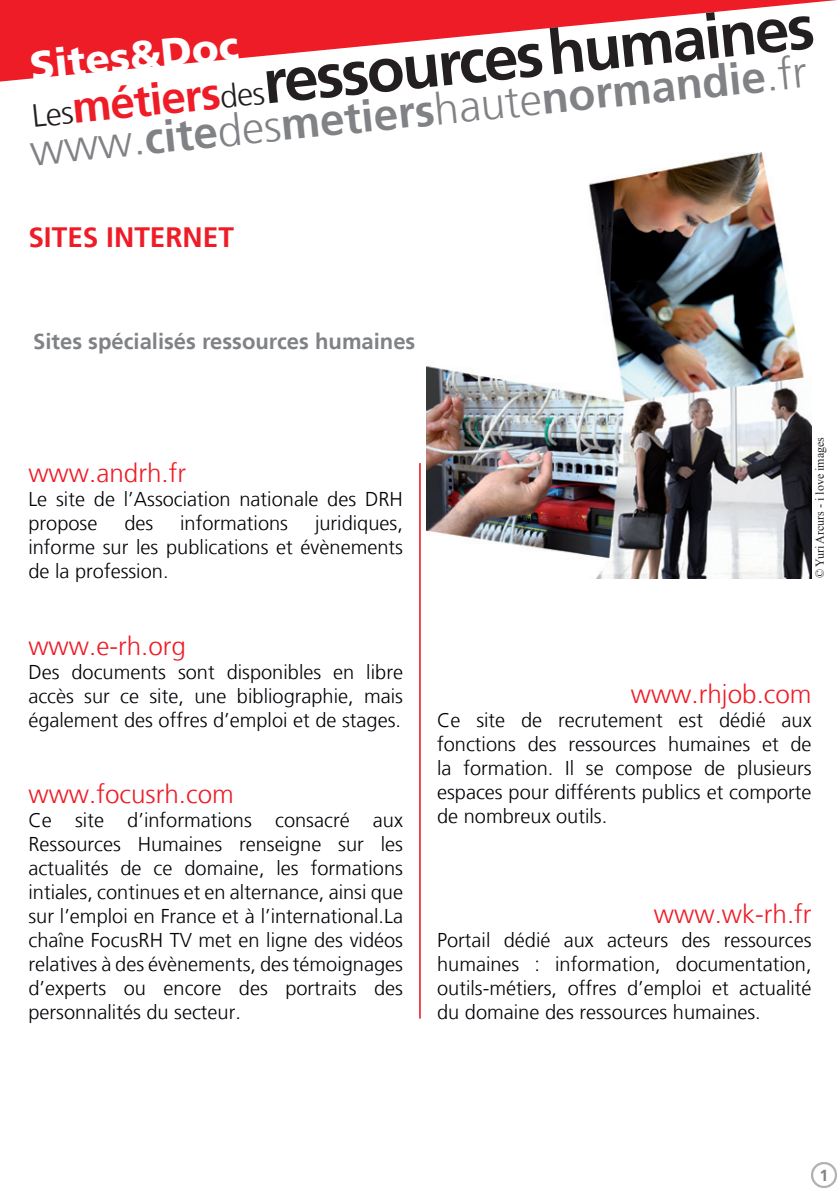
<style>
.page{position:relative;width:840px;height:1191px;background:#fff}
.page>*{position:absolute;margin:0;border:0;box-sizing:border-box;transform-origin:0 0}
.t1{font:700 62px "Frutiger 65";color:#231f20}
.t2{font:700 44px "Frutiger 65";color:#808285}
.t3{font:900 40px "Frutiger";color:#fff}
.t4{font:700 28px "Frutiger";color:#ee1c27}
.t5{font:300 26px "Frutiger";color:#ee1c27}
.t6{font:700 22px "Frutiger";color:#808285}
.t7{font:300 20px/24px "Frutiger";color:#000006;text-align:justify}
.t8{font:700 16px "Frutiger";color:#808285}
.t9{font:12px "Times New Roman";color:#231f20}
.s1{font-family:"Frutiger";font-weight:300;font-size:32px}
.s2{font-size:44px;color:#ee1c27}
.s3{font-family:"Frutiger";font-weight:300}
</style>
<div class="page">
<svg style="left:0;top:0;width:837px;height:82px"></svg>
<img style="left:426px;top:152px;width:385px;height:426px">
<hr style="left:419px;top:463px;width:1px;height:555px;background:#ee1d23">
<img style="left:811px;top:1162px;width:24px;height:25px">
<p class="t1" style="left:27px;top:71px;width:788px;rotate:-6deg"><span class="s1">Les</span><span class="s2">métiers</span><span class="s1">des</span>ressourceshumaines</p>
<p class="t3" style="left:28px;top:42px;width:210px;rotate:-6deg">Sites&amp;Doc</p>
<p class="t2" style="left:28px;top:126px;width:781px;rotate:-6deg"><span class="s3">www.</span>cite<span class="s3">des</span>metiers<span class="s3">haute</span>normandie<span class="s3">.fr</span></p>
<p class="t4" style="left:28px;top:221px;width:207px">SITES INTERNET</p>
<p class="t6" style="left:33px;top:328px;width:383px">Sites spécialisés ressources humaines</p>
<p class="t5" style="left:28px;top:458px;width:159px">www.andrh.fr</p>
<p class="t7" style="left:28px;top:487px;width:376px">Le site de l’Association nationale des DRH propose</p>
<p class="t7" style="left:124px;top:511px;width:30px">des</p>
<p class="t7" style="left:180px;top:511px;width:109px">informations</p>
<p class="t7" style="left:28px;top:511px;width:376px;text-indent:286px">juridiques, informe sur les publications et évènements de la profession.</p>
<p class="t5" style="left:28px;top:631px;width:159px">www.e-rh.org</p>
<p class="t7" style="left:28px;top:660px;width:376px">Des documents sont disponibles en libre accès sur ce site, une bibliographie, mais également des offres d’emploi et de stages.</p>
<p class="t5" style="left:28px;top:779px;width:207px">www.focusrh.com</p>
<p class="t7" style="left:28px;top:808px;width:376px">Ce site d’informations consacré aux Ressources Humaines renseigne sur les actualités de ce domaine, les formations intiales, continues et en alternance, ainsi que sur l’emploi en France et à l’international.La chaîne FocusRH TV met en ligne des vidéos relatives à des évènements, des témoignages d’experts ou encore des portraits des personnalités du secteur.</p>
<p class="t9" style="left:811px;top:578px;width:143px;rotate:-90deg">© Yuri Arcurs - i love images</p>
<p class="t5" style="left:630px;top:679px;width:182px">www.rhjob.com</p>
<p class="t7" style="left:437px;top:708px;width:376px">Ce site de recrutement est dédié aux fonctions des ressources humaines et de la formation. Il se compose de plusieurs espaces pour différents publics et comporte de nombreux outils.</p>
<p class="t5" style="left:653px;top:899px;width:159px">www.wk-rh.fr</p>
<p class="t7" style="left:437px;top:928px;width:376px">Portail dédié aux acteurs des ressources humaines : information, documentation, outils-métiers, offres d’emploi et actualité du domaine des ressources humaines.</p>
<p class="t8" style="left:818px;top:1166px;width:10px">1</p>
</div>
